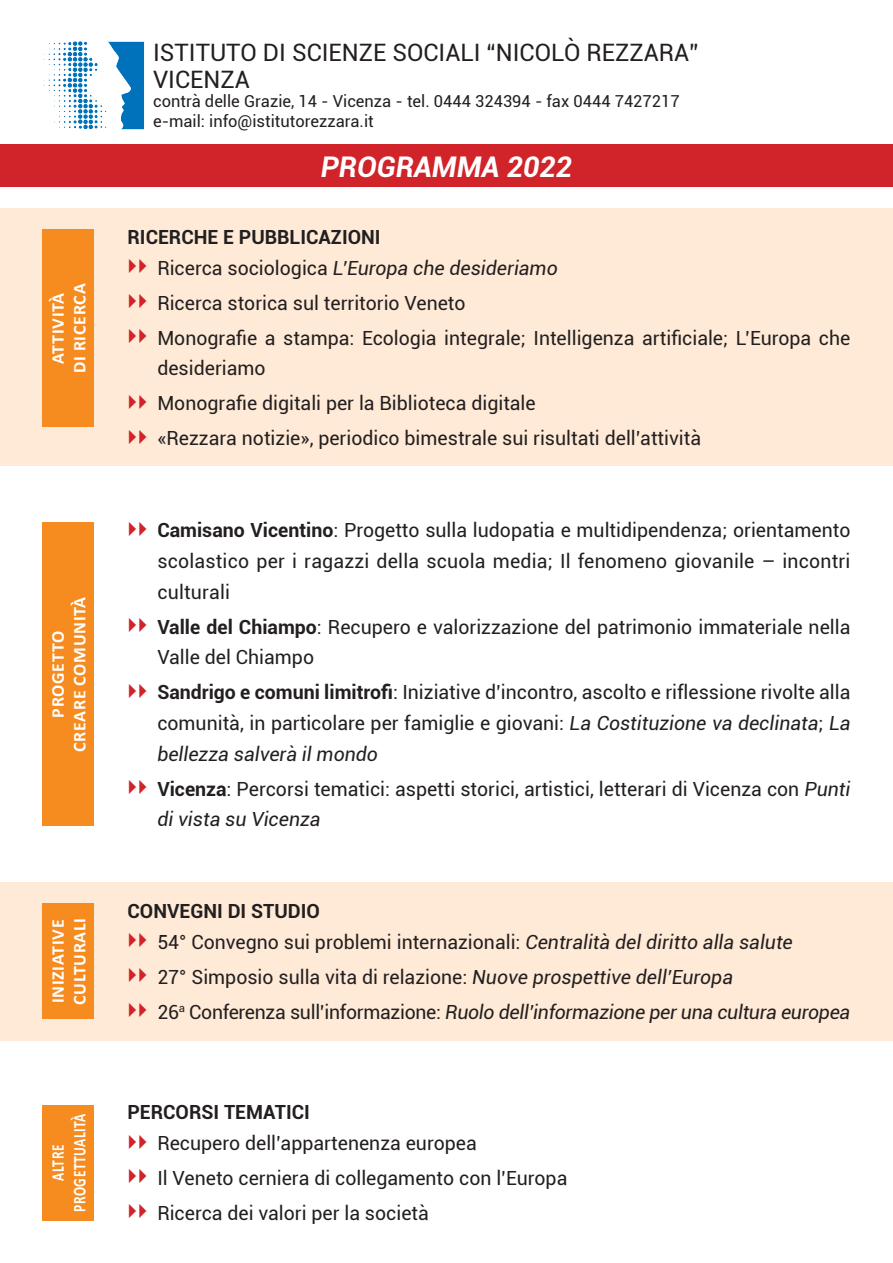
<style>
.page{position:relative;width:893px;height:1263px;background:#fff}
.page>*{position:absolute;margin:0;border:0;box-sizing:border-box;transform-origin:0 0}
.Normale{font:italic 700 28.5px "Roboto";color:#fff}
.Piè_di_pagina{font:24px "Roboto";color:#231f20}
.Normale-2{font:19.5px/30.6px "Roboto";color:#231f20}
.Normale-3{font:italic 19.5px "Roboto";letter-spacing:-.015em;color:#231f20}
.Normale-4{font:700 19.5px "Roboto";color:#231f20}
.Normale-5{font:700 18px/21.6px "Calibri";letter-spacing:.04em;color:#fff}
.Normale-6{font:700 18px "Calibri";letter-spacing:.04em;color:#fff;scale:.75 1}
.Normale-7{font:16.5px "Roboto";color:#231f20}
.s1{font-style:normal}
.s2{font-weight:700}
.s3{font-style:italic}
</style>
<div class="page">
<div style="left:0;top:208px;width:893px;height:258px;background:#feead6"></div>
<div style="left:0;top:882px;width:893px;height:158px;background:#feead6"></div>
<div style="left:43px;top:230px;width:51px;height:197px;background:#f68b1f"></div>
<img style="left:43px;top:41px;width:102px;height:89px">
<div style="left:43px;top:523px;width:51px;height:303px;background:#f68b1f"></div>
<div style="left:43px;top:904px;width:51px;height:115px;background:#f68b1f"></div>
<div style="left:0;top:145px;width:893px;height:42px;background:#d1232a"></div>
<div style="left:43px;top:1105px;width:51px;height:115px;background:#f68b1f"></div>
<p class="Normale-5" style="left:46px;top:364px;width:73px;rotate:-90deg">ATTIVITÀ</p>
<p class="Normale-5" style="left:68px;top:373px;width:91px;rotate:-90deg">DI RICERCA</p>
<p class="Normale-5" style="left:68px;top:752px;width:157px;rotate:-90deg">CREARE COMUNITÀ</p>
<p class="Normale-5" style="left:46px;top:718px;width:88px;rotate:-90deg">PROGETTO</p>
<p class="Normale-5" style="left:46px;top:1005px;width:89px;rotate:-90deg">INIZIATIVE<br>CULTURALI</p>
<p class="Normale-6" style="left:68px;top:1212px;width:133px;rotate:-90deg">PROGETTUALITÀ</p>
<p class="Normale-6" style="left:47px;top:1180px;width:49px;rotate:-90deg">ALTRE</p>
<p class="Piè_di_pagina" style="left:153px;top:35px;width:547px">ISTITUTO DI SCIENZE SOCIALI “NICOLÒ REZZARA”</p>
<p class="Piè_di_pagina" style="left:153px;top:62px;width:98px">VICENZA</p>
<p class="Normale-7" style="left:153px;top:90px;width:528px">contrà delle Grazie, 14 - Vicenza - tel. 0444 324394 - fax 0444 7427217</p>
<p class="Normale-7" style="left:153px;top:110px;width:222px">e-mail: info@istitutorezzara.it</p>
<p class="Normale" style="left:321px;top:146px;width:253px">PROGRAMMA 2022</p>
<p class="Normale-4" style="left:128px;top:224px;width:255px">RICERCHE E PUBBLICAZIONI</p>
<p class="Normale-3" style="left:157px;top:254px;width:402px"><span class="s1">Ricerca sociologica</span> L’Europa che desideriamo</p>
<p class="Normale-2" style="left:157px;top:287px;width:310px">Ricerca storica sul territorio Veneto</p>
<p class="Normale-2" style="left:157px;top:322px;width:695px">Monografie a stampa: Ecologia integrale; Intelligenza artificiale; L’Europa che desideriamo</p>
<p class="Normale-2" style="left:157px;top:387px;width:380px">Monografie digitali per la Biblioteca digitale</p>
<p class="Normale-2" style="left:157px;top:422px;width:545px">«Rezzara notizie», periodico bimestrale sui risultati dell’attività</p>
<p class="Normale-2" style="left:157px;top:514px;width:695px;text-align:justify"><span class="s2">Camisano Vicentino</span>: Progetto sulla ludopatia e multidipendenza; orientamento scolastico per i ragazzi della scuola media; Il fenomeno giovanile – incontri culturali</p>
<p class="Normale-2" style="left:157px;top:611px;width:695px"><span class="s2">Valle del Chiampo</span>: Recupero e valorizzazione del patrimonio immateriale nella<br>Valle del Chiampo</p>
<p class="Normale-2" style="left:157px;top:676px;width:695px;text-align:justify"><span class="s2">Sandrigo e comuni limitrofi</span>: Iniziative d’incontro, ascolto e riflessione rivolte alla comunità, in particolare per famiglie e giovani: <span class="s3">La Costituzione va declinata</span>; <span class="s3">La bellezza salverà il mondo</span></p>
<p class="Normale-2" style="left:157px;top:773px;width:695px"><span class="s2">Vicenza</span>: Percorsi tematici: aspetti storici, artistici, letterari di Vicenza con <span class="s3">Punti di vista su Vicenza</span></p>
<p class="Normale-4" style="left:128px;top:897px;width:194px">CONVEGNI DI STUDIO</p>
<p class="Normale-2" style="left:157px;top:926px;width:637px">54° Convegno sui problemi internazionali: <span class="s3">Centralità del diritto alla salute</span></p>
<p class="Normale-2" style="left:157px;top:961px;width:577px">27° Simposio sulla vita di relazione: <span class="s3">Nuove prospettive dell’Europa</span></p>
<p class="Normale-3" style="left:157px;top:998px;width:694px"><span class="s1">26</span><sup>a</sup> <span class="s1">Conferenza sull’informazione:</span> Ruolo dell’informazione per una cultura europea</p>
<p class="Normale-4" style="left:128px;top:1099px;width:184px">PERCORSI TEMATICI</p>
<p class="Normale-2" style="left:157px;top:1127px;width:321px">Recupero dell’appartenenza europea</p>
<p class="Normale-2" style="left:157px;top:1162px;width:412px">Il Veneto cerniera di collegamento con l’Europa</p>
<p class="Normale-2" style="left:157px;top:1197px;width:273px">Ricerca dei valori per la società</p>
</div>
